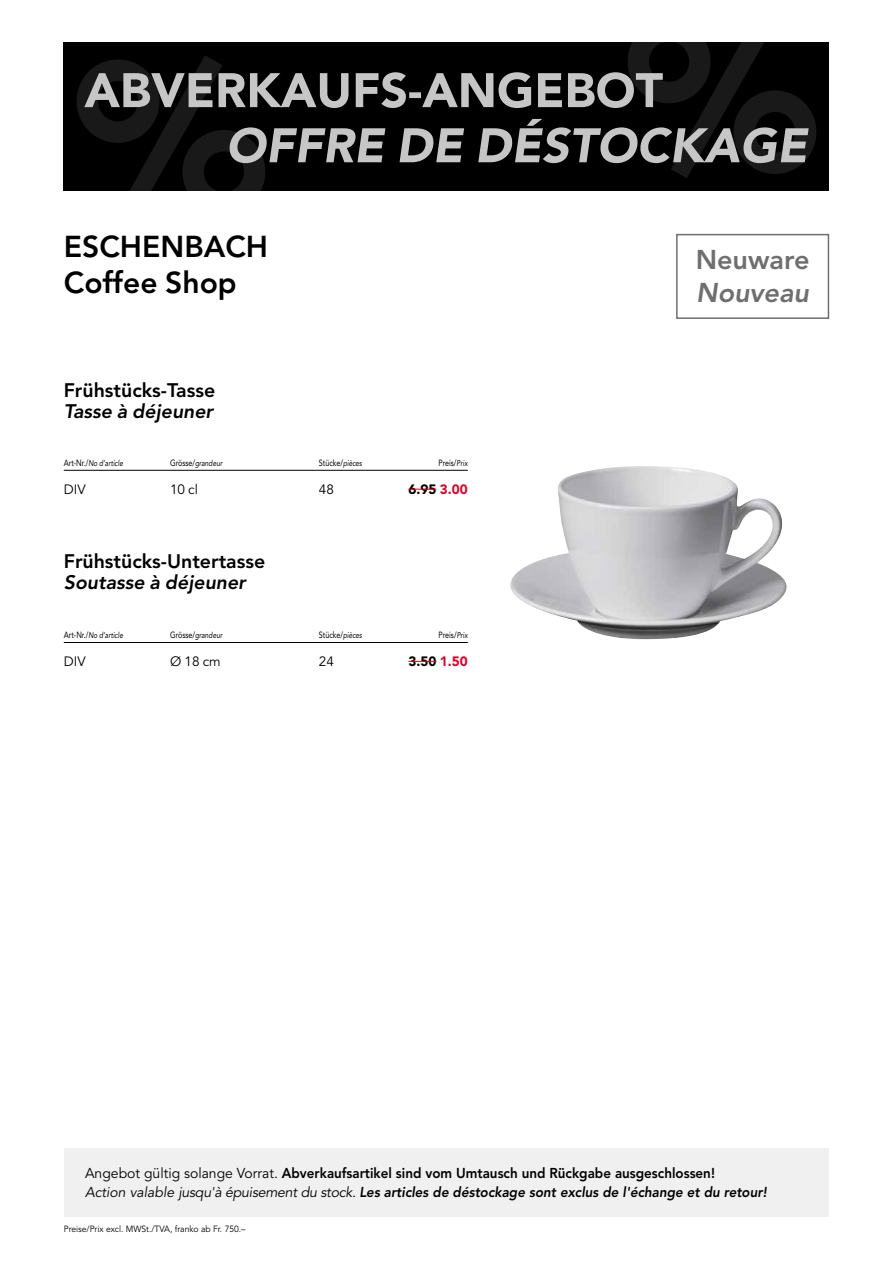
<style>
.page{position:relative;width:893px;height:1263px;background:#fff}
.page>*{position:absolute;margin:0;border:0;box-sizing:border-box;transform-origin:0 0}
.t1{font:800 30px/36px "Avenir LT Std";color:#000}
.t2{font:800 27px "Avenir LT Std";color:#706f6f}
.t3{font:italic 800 27px "Avenir LT Std";color:#706f6f}
.t4{font:800 19.5px "Avenir LT Std";color:#000}
.t5{font:italic 800 19.5px "Avenir LT Std";color:#000}
.t6{font:800 14.25px/19.5px "Avenir LT Std";color:#000;scale:.94 1}
.t7{font:13.5px "Avenir LT Std";color:#000}
.t8{font:900 13.5px "Avenir LT Std";color:#000}
.t9{font:9px "Avenir LT Std";color:#000;scale:.8 1}
.t10{font:9px "Avenir LT Std";color:#000;scale:.95 1}
.t11{font:italic 8.25px "Avenir LT Std";color:#000;scale:.8 1}
.s1{font-style:normal;font-size:9px}
.s2{font-style:italic;font-size:8.25px}
.s3{color:#dd052b}
.s4{font-weight:400}
.s5{font-weight:400;font-style:italic}
.s6{font-style:italic}
</style>
<div class="page">
<div style="left:64px;top:43px;width:765px;height:148px;background:#000"></div>
<svg style="left:77px;top:42px;width:739px;height:149px"></svg>
<div style="left:64px;top:1148px;width:765px;height:68px;background:#f0f0f0"></div>
<img style="left:510px;top:466px;width:277px;height:173px">
<div style="left:676px;top:234px;width:153px;height:85px;border:2px solid #706f6f"></div>
<hr style="left:64px;top:470px;width:404px;height:1px;background:#000">
<svg style="left:408px;top:489px;width:28px;height:1px"></svg>
<hr style="left:64px;top:642px;width:404px;height:1px;background:#000">
<svg style="left:408px;top:661px;width:28px;height:1px"></svg>
<h1 class="t1" style="left:64px;top:228px;width:206px">ESCHENBACH<br>Coffee Shop</h1>
<h3 class="t4" style="left:64px;top:379px;width:153px">Frühstücks-Tasse</h3>
<h3 class="t5" style="left:64px;top:400px;width:151px">Tasse à déjeuner</h3>
<p class="t11" style="left:64px;top:458px;width:76px"><span class="s1">Art-Nr./</span>No d’article</p>
<p class="t11" style="left:170px;top:458px;width:67px"><span class="s1">Grösse/</span>grandeur</p>
<p class="t9" style="left:319px;top:457px;width:56px">Stücke/<span class="s2">pièces</span></p>
<p class="t9" style="left:438px;top:457px;width:38px">Preis/<span class="s2">Prix</span></p>
<p class="t7" style="left:64px;top:481px;width:23px">DIV</p>
<p class="t7" style="left:170px;top:481px;width:29px">10 cl</p>
<p class="t7" style="left:319px;top:481px;width:17px">48</p>
<p class="t8" style="left:408px;top:481px;width:61px">6.95 <span class="s3">3.00</span></p>
<h3 class="t4" style="left:64px;top:549px;width:203px">Frühstücks-Untertasse</h3>
<h3 class="t5" style="left:64px;top:570px;width:184px">Soutasse à déjeuner</h3>
<p class="t11" style="left:64px;top:630px;width:76px"><span class="s1">Art-Nr./</span>No d’article</p>
<p class="t11" style="left:170px;top:630px;width:67px"><span class="s1">Grösse/</span>grandeur</p>
<p class="t9" style="left:319px;top:629px;width:56px">Stücke/<span class="s2">pièces</span></p>
<p class="t9" style="left:438px;top:629px;width:38px">Preis/<span class="s2">Prix</span></p>
<p class="t7" style="left:64px;top:653px;width:23px">DIV</p>
<p class="t7" style="left:170px;top:653px;width:52px">Ø 18 cm</p>
<p class="t7" style="left:319px;top:653px;width:17px">24</p>
<p class="t8" style="left:408px;top:653px;width:61px">3.50 <span class="s3">1.50</span></p>
<h2 class="t2" style="left:696px;top:243px;width:115px">Neuware</h2>
<h2 class="t3" style="left:696px;top:276px;width:114px">Nouveau</h2>
<p class="t6" style="left:85px;top:1163px;width:727px"><span class="s4">Angebot gültig solange Vorrat.</span> Abverkaufsartikel sind vom Umtausch und Rückgabe ausgeschlossen!<br><span class="s5">Action valable jusqu'à épuisement du stock.</span> <span class="s6">Les articles de déstockage sont exclus de l'échange et du retour!</span></p>
<p class="t10" style="left:64px;top:1223px;width:193px">Preise/Prix excl. MWSt./TVA, franko ab Fr. 750.–</p>
</div>
